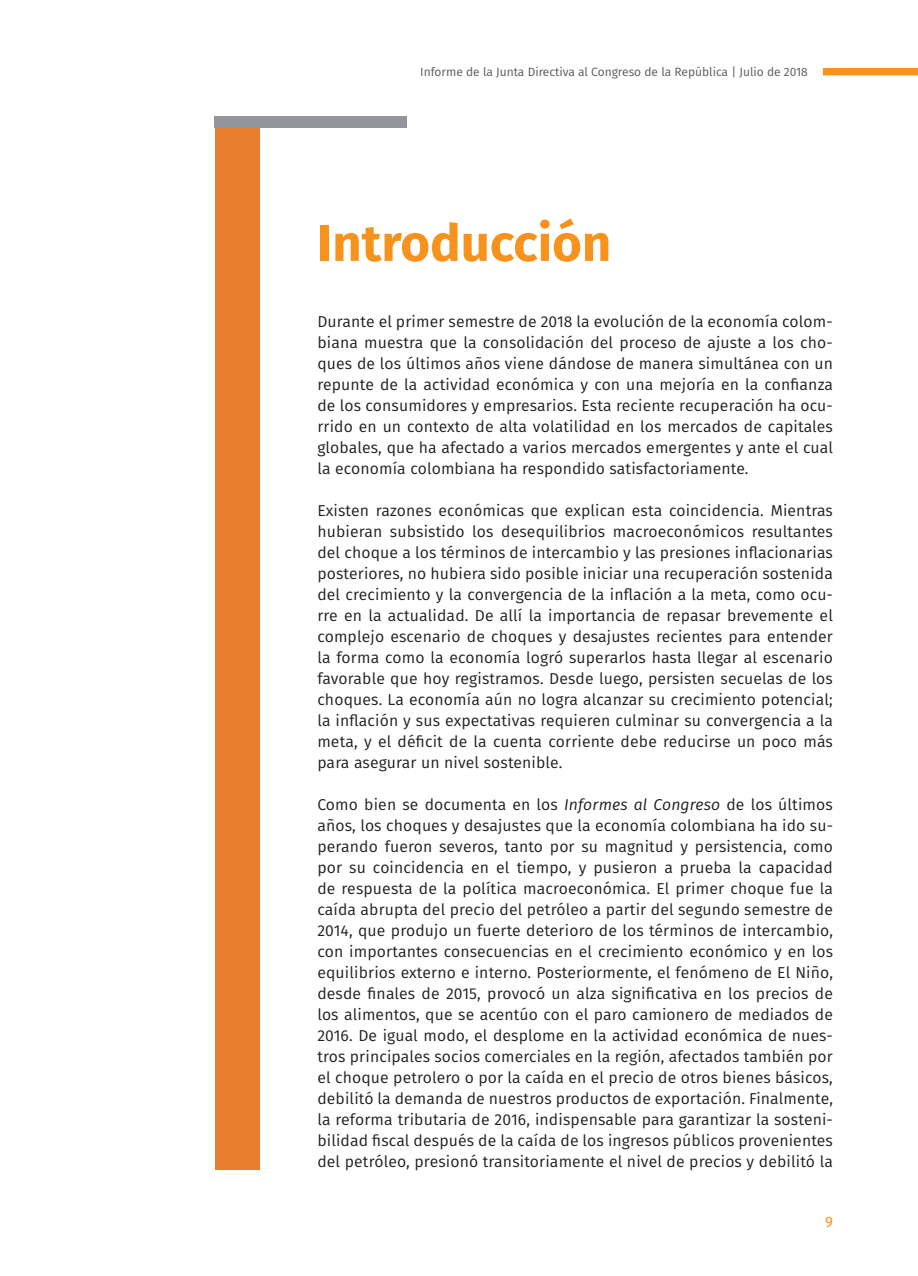
<style>
.page{position:relative;width:918px;height:1276px;background:#fff}
.page>*{position:absolute;margin:0;border:0;box-sizing:border-box;transform-origin:0 0}
.t1{font:700 51px "Fira Sans";color:#f7931d}
.t2{font:15.75px/21px "Fira Sans";letter-spacing:.01em;color:#231f20;text-align:justify}
.t3{font:15px "Fira Sans";color:#f7931d}
.t4{font:12px "Fira Sans";color:#57585a}
.s1{font-style:italic}
</style>
<div class="page">
<div style="left:215px;top:128px;width:45px;height:1041px;background:#e97d30"></div>
<div style="left:215px;top:116px;width:192px;height:12px;background:#939598"></div>
<div style="left:823px;top:68px;width:95px;height:7px;background:#f7931d"></div>
<p class="t4" style="left:420px;top:63px;width:389px">Informe de la Junta Directiva al Congreso de la República | Julio de 2018</p>
<h1 class="t1" style="left:317px;top:200px;width:295px">Introducción</h1>
<p class="t2" style="left:317px;top:311px;width:517px">Durante el primer semestre de 2018 la evolución de la economía colom&shy;biana muestra que la consolidación del proceso de ajuste a los cho&shy;ques de los últimos años viene dándose de manera simultánea con un repunte de la actividad económica y con una mejoría en la confianza de los consumidores y empresarios. Esta reciente recuperación ha ocu&shy;rrido en un contexto de alta volatilidad en los mercados de capitales globales, que ha afectado a varios mercados emergentes y ante el cual la economía colombiana ha respondido satisfactoriamente.</p>
<p class="t2" style="left:317px;top:500px;width:517px">Existen razones económicas que explican esta coincidencia. Mientras hubieran subsistido los desequilibrios macroeconómicos resultantes del choque a los términos de intercambio y las presiones inflacionarias posteriores, no hubiera sido posible iniciar una recuperación sostenida del crecimiento y la convergencia de la inflación a la meta, como ocu&shy;rre en la actualidad. De allí la importancia de repasar brevemente el complejo escenario de choques y desajustes recientes para entender la forma como la economía logró superarlos hasta llegar al escenario favorable que hoy registramos. Desde luego, persisten secuelas de los choques. La economía aún no logra alcanzar su crecimiento potencial; la inflación y sus expectativas requieren culminar su convergencia a la meta, y el déficit de la cuenta corriente debe reducirse un poco más para asegurar un nivel sostenible.</p>
<p class="t2" style="left:317px;top:794px;width:517px">Como bien se documenta en los <span class="s1">Informes al Congreso</span> de los últimos años, los choques y desajustes que la economía colombiana ha ido su&shy;perando fueron severos, tanto por su magnitud y persistencia, como por su coincidencia en el tiempo, y pusieron a prueba la capacidad de respuesta de la política macroeconómica. El primer choque fue la caída abrupta del precio del petróleo a partir del segundo semestre de 2014, que produjo un fuerte deterioro de los términos de intercambio, con importantes consecuencias en el crecimiento económico y en los equilibrios externo e interno. Posteriormente, el fenómeno de El Niño, desde finales de 2015, provocó un alza significativa en los precios de los alimentos, que se acentúo con el paro camionero de mediados de 2016. De igual modo, el desplome en la actividad económica de nues&shy;tros principales socios comerciales en la región, afectados también por el choque petrolero o por la caída en el precio de otros bienes básicos, debilitó la demanda de nuestros productos de exportación. Finalmente, la reforma tributaria de 2016, indispensable para garantizar la sosteni&shy;bilidad fiscal después de la caída de los ingresos públicos provenientes del petróleo, presionó transitoriamente el nivel de precios y debilitó la</p>
<p class="t3" style="left:825px;top:1210px;width:9px">9</p>
</div>
